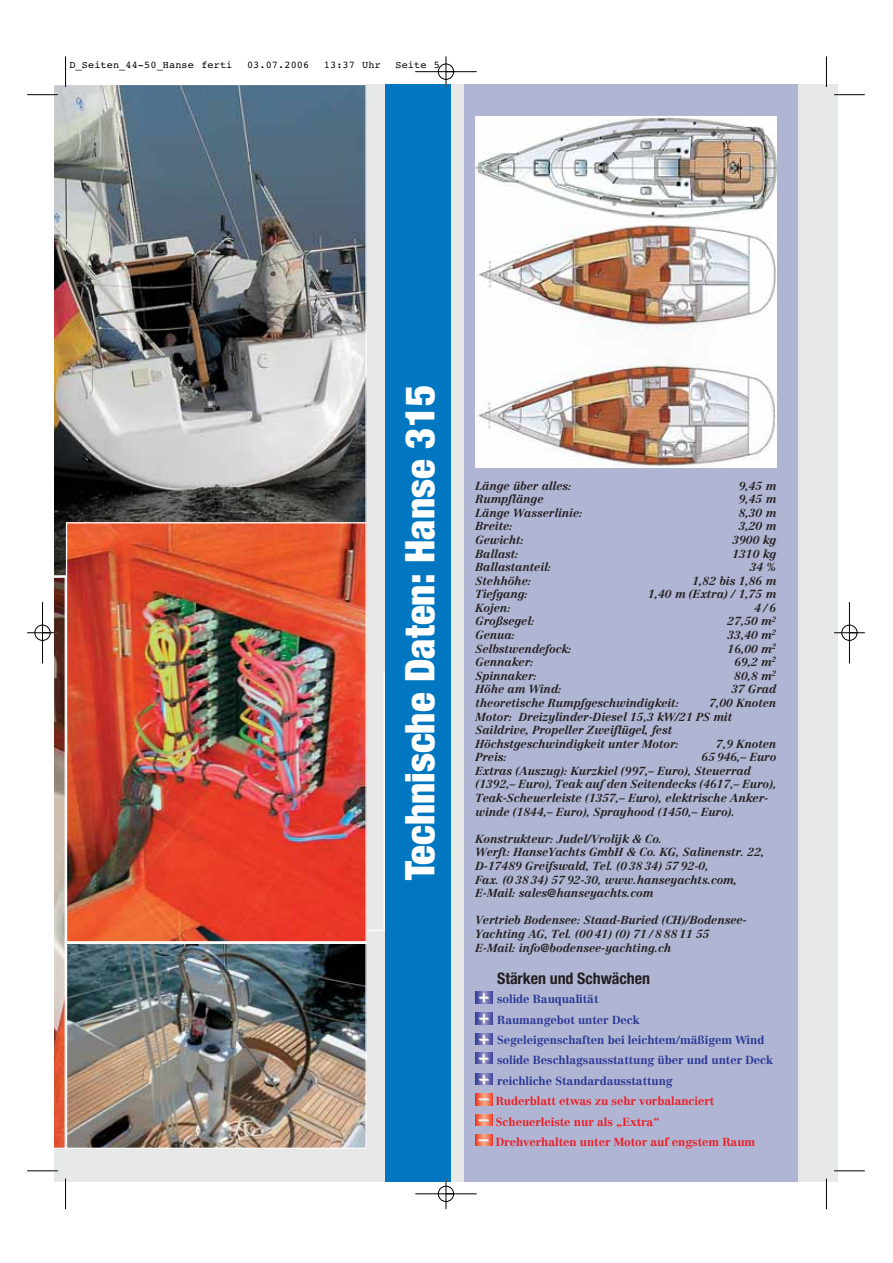
<style>
.page{position:relative;width:893px;height:1263px;background:#fff}
.page>*{position:absolute;margin:0;border:0;box-sizing:border-box;transform-origin:0 0}
.t1{font:900 condensed 40.95px "Helvetica Neue";color:#fff}
.t2{font:17.85px/20.7px "Helvetica";color:#fff}
.t3{font:700 condensed 16.05px "Helvetica Neue";letter-spacing:-.005em;color:#231f20}
.t4{font:italic 700 11.55px/13.6px "Centennial";letter-spacing:-.005em;color:#231f20}
.t5{font:700 11.55px/20.4px "Centennial";letter-spacing:-.005em;color:#2b3795}
.t6{font:700 11.55px/20.4px "Centennial";letter-spacing:-.005em;color:#ed1c24}
.t7{font:10.2px "Courier";letter-spacing:.01em;color:#000}
</style>
<div class="page">
<div style="left:439px;top:84px;width:398px;height:1098px;background:#e7e8e8"></div>
<div style="left:464px;top:84px;width:334px;height:1098px;background:#b0b5d3"></div>
<div style="left:54px;top:84px;width:385px;height:1098px;background:#e7e8e8"></div>
<img style="left:475px;top:116px;width:301px;height:352px">
<svg style="left:476px;top:1094px;width:16px;height:11px"></svg>
<svg style="left:475px;top:1052px;width:17px;height:11px"></svg>
<svg style="left:475px;top:1013px;width:17px;height:11px"></svg>
<svg style="left:475px;top:1033px;width:17px;height:12px"></svg>
<svg style="left:475px;top:1134px;width:17px;height:12px"></svg>
<svg style="left:475px;top:1114px;width:17px;height:12px"></svg>
<img style="left:68px;top:945px;width:297px;height:202px">
<div style="left:66px;top:942px;width:301px;height:207px;border:1px solid #fff"></div>
<img style="left:54px;top:84px;width:313px;height:493px">
<img style="left:68px;top:524px;width:297px;height:416px">
<div style="left:66px;top:522px;width:301px;height:420px;border:1px solid #fff"></div>
<div style="left:385px;top:84px;width:65px;height:1098px;background:#0077c0"></div>
<svg style="left:54px;top:577px;width:12px;height:572px;background:#b38878"></svg>
<svg style="left:475px;top:1074px;width:17px;height:11px"></svg>
<svg style="left:475px;top:992px;width:17px;height:11px"></svg>
<hr style="left:65px;top:56px;width:1px;height:31px;background:#000">
<hr style="left:27px;top:94px;width:31px;height:1px;background:#000">
<hr style="left:826px;top:56px;width:1px;height:31px;background:#000">
<hr style="left:834px;top:94px;width:30px;height:1px;background:#000">
<hr style="left:65px;top:1179px;width:1px;height:30px;background:#000">
<hr style="left:27px;top:1171px;width:31px;height:1px;background:#000">
<hr style="left:826px;top:1179px;width:1px;height:30px;background:#000">
<hr style="left:834px;top:1171px;width:30px;height:1px;background:#000">
<hr style="left:27px;top:632px;width:31px;height:1px;background:#fff">
<hr style="left:834px;top:632px;width:30px;height:1px;background:#fff">
<hr style="left:415px;top:71px;width:61px;height:1px;background:#000">
<hr style="left:415px;top:1194px;width:61px;height:1px;background:#000">
<hr style="left:42px;top:602px;width:1px;height:61px;background:#000">
<hr style="left:849px;top:602px;width:1px;height:61px;background:#000">
<hr style="left:445px;top:56px;width:1px;height:31px;background:#000">
<hr style="left:445px;top:1178px;width:1px;height:31px;background:#000">
<hr style="left:27px;top:633px;width:31px;height:1px;background:#000">
<hr style="left:834px;top:633px;width:30px;height:1px;background:#000">
<div style="left:438px;top:64px;width:16px;height:16px;border:1px solid #000;border-radius:50%"></div>
<div style="left:438px;top:1186px;width:16px;height:16px;border:1px solid #000;border-radius:50%"></div>
<div style="left:35px;top:625px;width:15px;height:16px;border:1px solid #000;border-radius:50%"></div>
<div style="left:841px;top:625px;width:16px;height:16px;border:1px solid #000;border-radius:50%"></div>
<p class="t7" style="left:69px;top:61px;width:164px">D_Seiten_44-50_Hanse ferti</p>
<p class="t7" style="left:247px;top:61px;width:64px">03.07.2006</p>
<p class="t7" style="left:324px;top:61px;width:59px">13:37 Uhr</p>
<p class="t7" style="left:395px;top:61px;width:46px">Seite 5</p>
<h1 class="t1" style="left:405px;top:880px;width:497px;rotate:-90deg">Technische Daten: Hanse 315</h1>
<p class="t4" style="left:475px;top:480px;width:98px">Länge über alles:</p>
<p class="t4" style="left:738px;top:480px;width:39px">9,45 m</p>
<p class="t4" style="left:475px;top:493px;width:69px">Rumpflänge</p>
<p class="t4" style="left:738px;top:493px;width:39px">9,45 m</p>
<p class="t4" style="left:475px;top:507px;width:109px">Länge Wasserlinie:</p>
<p class="t4" style="left:738px;top:507px;width:39px">8,30 m</p>
<p class="t4" style="left:475px;top:520px;width:39px">Breite:</p>
<p class="t4" style="left:738px;top:520px;width:39px">3,20 m</p>
<p class="t4" style="left:475px;top:534px;width:50px">Gewicht:</p>
<p class="t4" style="left:732px;top:534px;width:45px">3900 kg</p>
<p class="t4" style="left:475px;top:548px;width:45px">Ballast:</p>
<p class="t4" style="left:732px;top:548px;width:45px">1310 kg</p>
<p class="t4" style="left:475px;top:561px;width:77px">Ballastanteil:</p>
<p class="t4" style="left:749px;top:561px;width:28px">34 %</p>
<p class="t4" style="left:475px;top:575px;width:57px">Stehhöhe:</p>
<p class="t4" style="left:692px;top:575px;width:85px">1,82 bis 1,86 m</p>
<p class="t4" style="left:475px;top:588px;width:54px">Tiefgang:</p>
<p class="t4" style="left:648px;top:588px;width:130px">1,40 m (Extra) / 1,75 m</p>
<p class="t4" style="left:475px;top:602px;width:37px">Kojen:</p>
<p class="t4" style="left:754px;top:602px;width:23px">4/6</p>
<p class="t4" style="left:475px;top:615px;width:61px">Großsegel:</p>
<p class="t4" style="left:727px;top:615px;width:50px">27,50 m<sup>2</sup></p>
<p class="t4" style="left:475px;top:629px;width:41px">Genua:</p>
<p class="t4" style="left:727px;top:629px;width:50px">33,40 m<sup>2</sup></p>
<p class="t4" style="left:475px;top:643px;width:98px">Selbstwendefock:</p>
<p class="t4" style="left:727px;top:643px;width:50px">16,00 m<sup>2</sup></p>
<p class="t4" style="left:475px;top:656px;width:60px">Gennaker:</p>
<p class="t4" style="left:734px;top:656px;width:43px">69,2 m<sup>2</sup></p>
<p class="t4" style="left:475px;top:670px;width:63px">Spinnaker:</p>
<p class="t4" style="left:734px;top:670px;width:43px">80,8 m<sup>2</sup></p>
<p class="t4" style="left:475px;top:683px;width:88px">Höhe am Wind:</p>
<p class="t4" style="left:731px;top:683px;width:46px">37 Grad</p>
<p class="t4" style="left:475px;top:697px;width:205px">theoretische Rumpfgeschwindigkeit:</p>
<p class="t4" style="left:475px;top:697px;width:302px;text-indent:234px">7,00 Knoten Motor: Dreizylinder-Diesel 15,3 kW/21 PS mit Saildrive, Propeller Zweiflügel, fest Höchstgeschwindigkeit unter Motor:</p>
<p class="t4" style="left:716px;top:738px;width:62px">7,9 Knoten</p>
<p class="t4" style="left:475px;top:751px;width:33px">Preis:</p>
<p class="t4" style="left:475px;top:751px;width:302px;text-indent:226px">65 946,– Euro Extras (Auszug): Kurzkiel (997,– Euro), Steuerrad (1392,– Euro), Teak auf den Seitendecks (4617,– Euro), Teak-Scheuerleiste (1357,– Euro), elektrische Anker&shy;winde (1844,– Euro), Sprayhood (1450,– Euro).</p>
<p class="t4" style="left:475px;top:833px;width:290px">Konstrukteur: Judel/Vrolijk &amp; Co.<br>Werft: HanseYachts GmbH &amp; Co. KG, Salinenstr. 22, D-17489 Greifswald, Tel. (0 38 34) 57 92-0,<br>Fax. (0 38 34) 57 92-30, www.hanseyachts.com, E-Mail: sales@hanseyachts.com</p>
<p class="t4" style="left:475px;top:914px;width:273px">Vertrieb Bodensee: Staad-Buried (CH)/Bodensee-<br>Yachting AG, Tel. (00 41) (0) 71 / 8 88 11 55<br>E-Mail: info@bodensee-yachting.ch</p>
<h3 class="t3" style="left:497px;top:972px;width:154px">Stärken und Schwächen</h3>
<p class="t5" style="left:497px;top:990px;width:277px">solide Bauqualität<br>Raumangebot unter Deck<br>Segeleigenschaften bei leichtem/mäßigem Wind solide Beschlagsausstattung über und unter Deck reichliche Standardausstattung</p>
<p class="t6" style="left:495px;top:1092px;width:261px">Ruderblatt etwas zu sehr vorbalanciert<br>Scheuerleiste nur als „Extra“<br>Drehverhalten unter Motor auf engstem Raum</p>
<h2 class="t2" style="left:478px;top:988px;width:12px">+</h2>
<h2 class="t2" style="left:478px;top:1008px;width:12px">+ +</h2>
<h2 class="t2" style="left:478px;top:1048px;width:12px">+</h2>
<h2 class="t2" style="left:478px;top:1069px;width:12px">+</h2>
<h2 class="t2" style="left:478px;top:1090px;width:11px">–</h2>
<h2 class="t2" style="left:478px;top:1110px;width:11px">–</h2>
<h2 class="t2" style="left:478px;top:1130px;width:11px">–</h2>
</div>
